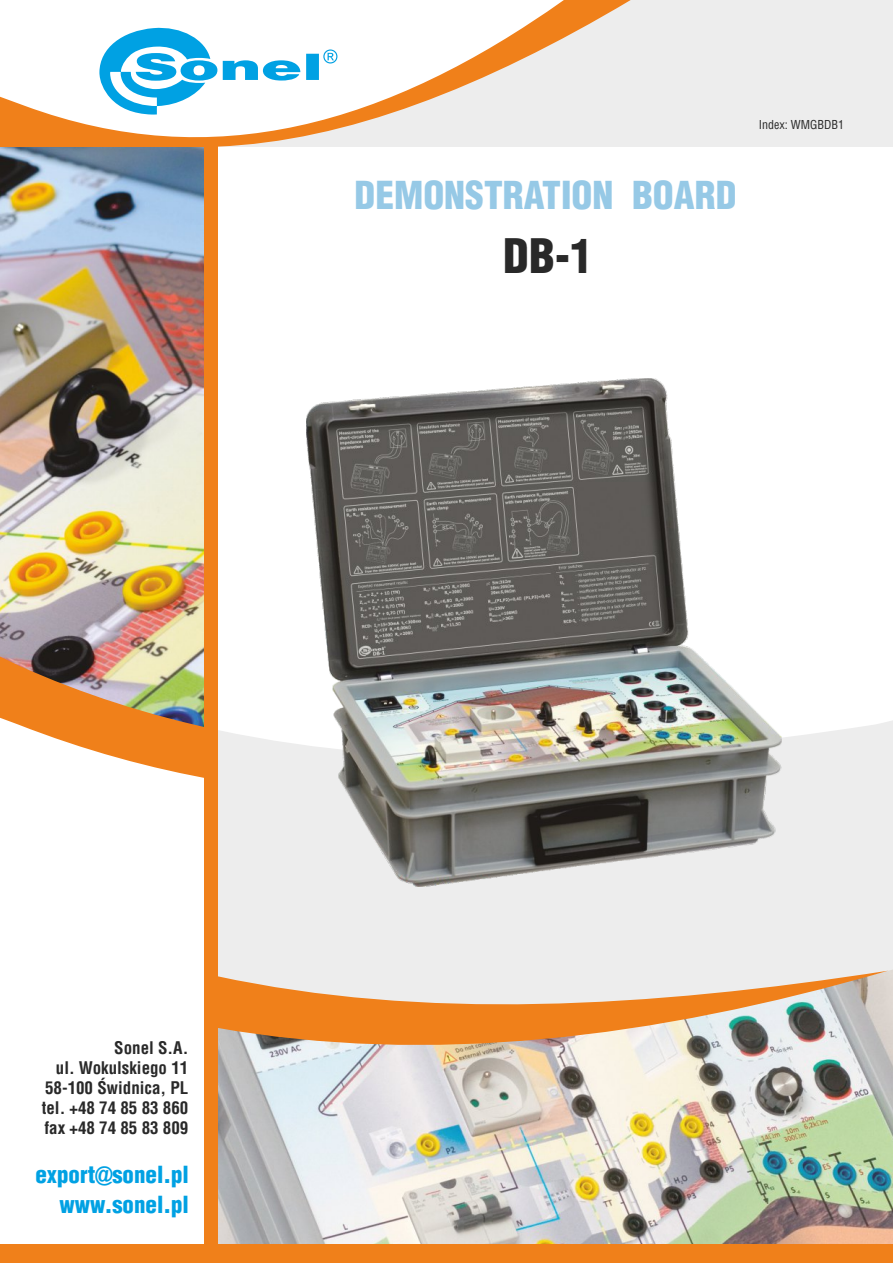
<style>
.page{position:relative;width:893px;height:1263px;background:#fff}
.page>*{position:absolute;margin:0;border:0;box-sizing:border-box;transform-origin:0 0}
.t1{font:900 46.35px "Switzerland Cond";color:#292929}
.t2{font:900 37.5px "Switzerland Cond";color:#96c9e6}
.t3{font:900 22.95px "Switzerland Cond";color:#00a1e3}
.t4{font:700 16.95px/20.2px "Switzerland Condensed";color:#292929;text-align:right}
.t5{font:12px "Switzerland Condensed";color:#292929}
.s1{font-family:"Arial"}
</style>
<div class="page">
<div style="left:218px;top:720px;width:675px;height:249px;background:#ededed"></div>
<img style="left:307px;top:378px;width:474px;height:508px">
<img style="left:0;top:175px;width:204px;height:481px">
<img style="left:218px;top:969px;width:675px;height:275px">
<svg style="left:218px;top:971px;width:670px;height:94px;background:#e0ba96"></svg>
<div style="left:204px;top:121px;width:14px;height:1142px;background:#f0801a"></div>
<svg style="left:0;top:656px;width:204px;height:122px"></svg>
<div style="left:0;top:1244px;width:893px;height:19px;background:#f0801a"></div>
<div style="left:0;top:0;width:893px;height:147px;background:#ededed"></div>
<svg style="left:564px;top:0;width:67px;height:38px"></svg>
<svg style="left:0;top:0;width:564px;height:175px;fill:#fff"></svg>
<svg style="left:99px;top:26px;width:238px;height:89px;background:#ade0f6"></svg>
<h2 class="t2" style="left:354px;top:179px;width:384px">DEMONSTRATION BOARD</h2>
<h1 class="t1" style="left:503px;top:236px;width:92px">DB-1</h1>
<p class="t5" style="left:759px;top:120px;width:87px">Index: WMGBDB1</p>
<p class="t4" style="left:42px;top:1038px;width:148px">Sonel S.A.<br>ul. Wokulskiego 11<br>58-100 Świdnica, PL tel. +48 74 85 83 860 fax +48 74 85 83 809</p>
<h3 class="t3" style="left:35px;top:1164px;width:155px">export<span class="s1">@</span>sonel.pl</h3>
<h3 class="t3" style="left:59px;top:1194px;width:131px">www.sonel.pl</h3>
</div>
